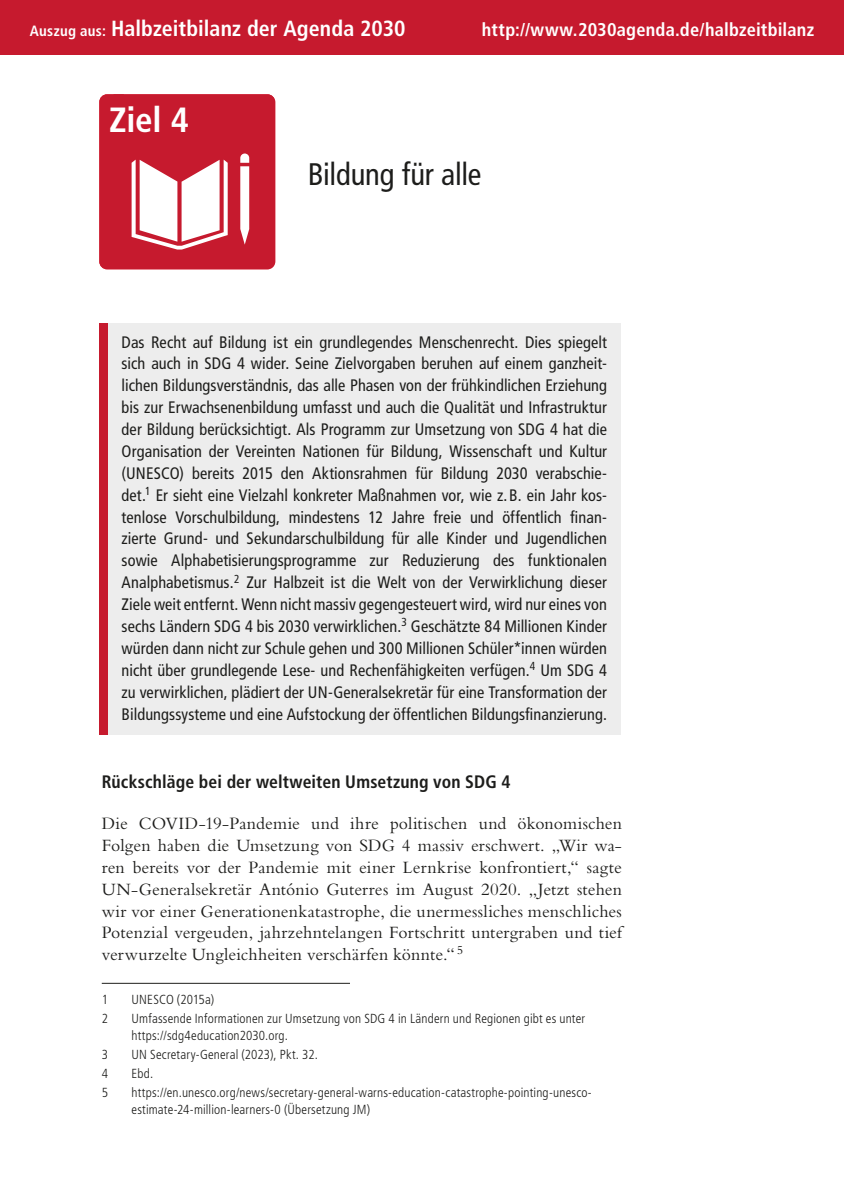
<style>
.page{position:relative;width:844px;height:1201px;background:#fff}
.page>*{position:absolute;margin:0;border:0;box-sizing:border-box;transform-origin:0 0}
.Kasten_Text{font:700 condensed 35px "Frutiger LT Std";color:#fff}
.Hauptüberschrift{font:condensed 31.15px "Frutiger LT Std";letter-spacing:-.005em;color:#1d1d1b}
.Überschrift_pink{font:700 condensed 21.88px "Frutiger LT Std";letter-spacing:.005em;color:#fff}
.Überschrift_pink-2{font:700 condensed 18.38px "Frutiger LT Std";letter-spacing:.01em;color:#fff}
.Text{font:18.03px/21.9px "Bembo Std";letter-spacing:.005em;color:#1d1d1b;text-align:justify}
.Zwischentitel{font:700 condensed 18.03px "Frutiger LT Std";letter-spacing:.005em;color:#1d1d1b}
.Einleitung{font:condensed 16.62px/21.9px "Frutiger LT Std";letter-spacing:.005em;color:#1d1d1b;text-align:justify}
.Fußnoten{font:300 condensed 13.12px/16.6px "Frutiger LT Std";letter-spacing:.015em;color:#1d1d1b}
.s1{font-size:14.88px}
</style>
<div class="page">
<svg style="left:99px;top:94px;width:176px;height:175px"></svg>
<div style="left:99px;top:322px;width:521px;height:412px;background:#ededed"></div>
<div style="left:99px;top:322px;width:9px;height:412px;background:#c61a2e"></div>
<hr style="left:102px;top:982px;width:248px;height:1px;background:#1d1d1b">
<div style="left:0;top:0;width:843px;height:55px;background:#c61a2e"></div>
<p class="Überschrift_pink" style="left:30px;top:16px;width:377px"><span class="s1">Auszug aus:</span> Halbzeitbilanz der Agenda 2030</p>
<p class="Überschrift_pink-2" style="left:481px;top:19px;width:334px">http://www.2030agenda.de/halbzeitbilanz</p>
<p class="Kasten_Text" style="left:109px;top:99px;width:81px">Ziel 4</p>
<p class="Hauptüberschrift" style="left:308px;top:156px;width:175px">Bildung für alle</p>
<p class="Einleitung" style="left:122px;top:331px;width:487px">Das Recht auf Bildung ist ein grundlegendes Menschenrecht. Dies spiegelt sich auch in SDG 4 wider. Seine Zielvorgaben beruhen auf einem ganzheit&shy;lichen Bildungsverständnis, das alle Phasen von der frühkindlichen Erziehung bis zur Erwachsenenbildung umfasst und auch die Qualität und Infrastruktur der Bildung berücksichtigt. Als Programm zur Umsetzung von SDG 4 hat die Organisation der Vereinten Nationen für Bildung, Wissenschaft und Kultur (UNESCO) bereits 2015 den Aktionsrahmen für Bildung 2030 verabschie&shy;det.<sup>1</sup> Er sieht eine Vielzahl konkreter Maßnahmen vor, wie z.B. ein Jahr kos&shy;tenlose Vorschulbildung, mindestens 12 Jahre freie und öffentlich finan&shy;zierte Grund- und Sekundarschulbildung für alle Kinder und Jugendlichen sowie Alphabetisierungsprogramme zur Reduzierung des funktionalen Analphabetismus.<sup>2</sup> Zur Halbzeit ist die Welt von der Verwirklichung dieser Ziele weit entfernt. Wenn nicht massiv gegengesteuert wird, wird nur eines von sechs Ländern SDG 4 bis 2030 verwirklichen.<sup>3</sup> Geschätzte 84 Millionen Kinder würden dann nicht zur Schule gehen und 300 Millionen Schüler*innen würden nicht über grundlegende Lese- und Rechenfähigkeiten verfügen.<sup>4</sup> Um SDG 4 zu verwirklichen, plädiert der UN-Generalsekretär für eine Transformation der Bildungssysteme und eine Aufstockung der öffentlichen Bildungsfinanzierung.</p>
<p class="Zwischentitel" style="left:102px;top:771px;width:410px">Rückschläge bei der weltweiten Umsetzung von SDG 4</p>
<p class="Text" style="left:102px;top:812px;width:521px">Die COVID-19-Pandemie und ihre politischen und ökonomischen Folgen haben die Umsetzung von SDG 4 massiv erschwert. „Wir wa&shy;ren bereits vor der Pandemie mit einer Lernkrise konfrontiert,“ sagte UN-Generalsekretär António Guterres im August 2020. „Jetzt stehen wir vor einer Generationenkatastrophe, die unermessliches menschliches Potenzial vergeuden, jahrzehntelangen Fortschritt untergraben und tief verwurzelte Ungleichheiten verschärfen könnte.“ <sup>5</sup></p>
<p class="Fußnoten" style="left:102px;top:991px;width:8px">1</p>
<p class="Fußnoten" style="left:131px;top:991px;width:84px">UNESCO (2015a)</p>
<p class="Fußnoten" style="left:102px;top:1010px;width:8px">2</p>
<p class="Fußnoten" style="left:131px;top:1010px;width:455px">Umfassende Informationen zur Umsetzung von SDG 4 in Ländern und Regionen gibt es unter https://sdg4education2030.org.</p>
<p class="Fußnoten" style="left:102px;top:1046px;width:8px">3</p>
<p class="Fußnoten" style="left:131px;top:1046px;width:188px">UN Secretary-General (2023), Pkt. 32.</p>
<p class="Fußnoten" style="left:102px;top:1065px;width:8px">4</p>
<p class="Fußnoten" style="left:131px;top:1065px;width:23px">Ebd.</p>
<p class="Fußnoten" style="left:102px;top:1084px;width:8px">5</p>
<p class="Fußnoten" style="left:131px;top:1084px;width:461px">https://en.unesco.org/news/secretary-general-warns-education-catastrophe-pointing-unesco&shy;estimate-24-million-learners-0 (Übersetzung JM)</p>
</div>
